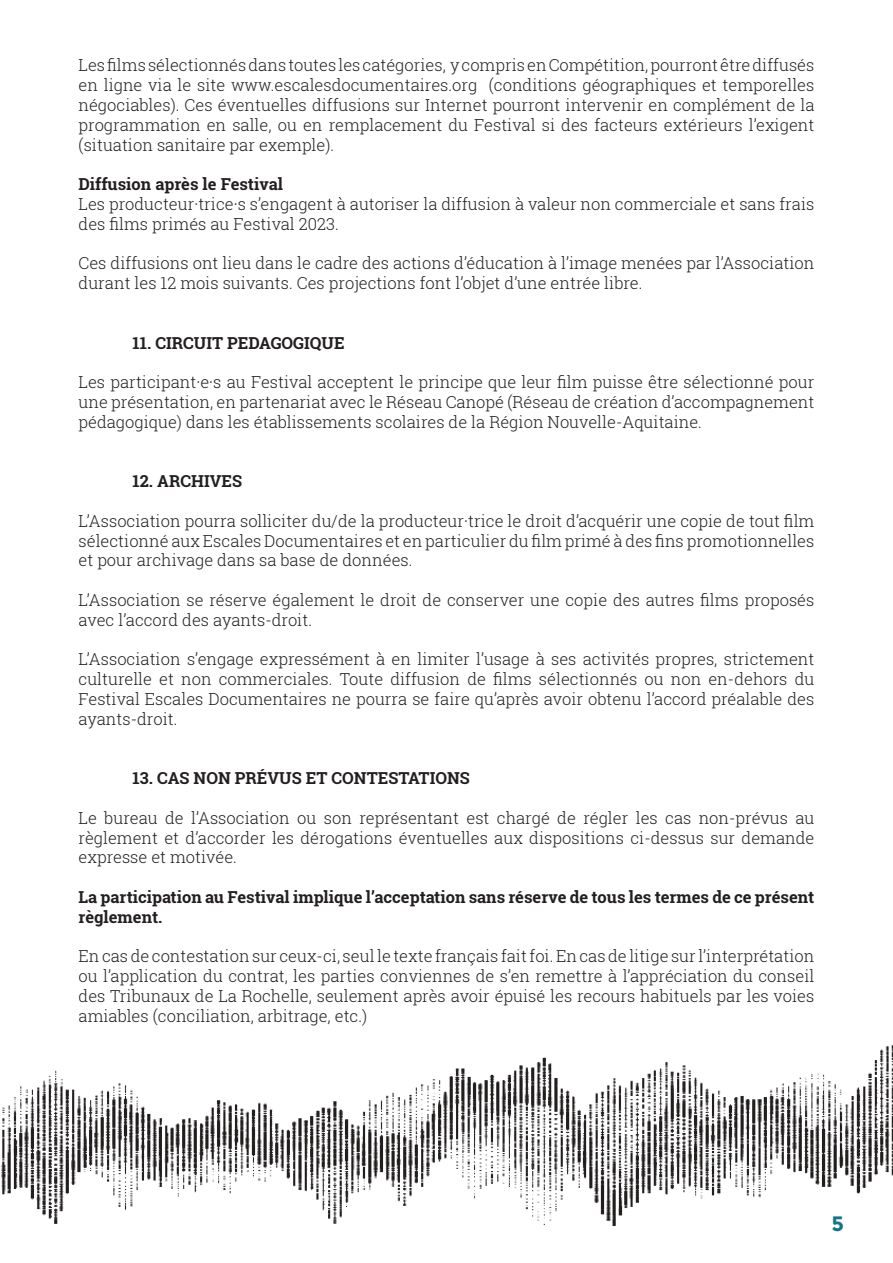
<style>
.page{position:relative;width:893px;height:1263px;background:#fff}
.page>*{position:absolute;margin:0;border:0;box-sizing:border-box;transform-origin:0 0}
.t1{font:700 21px "Montserrat Alternates";color:#11748d}
.t2{font:300 16.5px/19.8px "Roboto Slab";color:#231f20;text-align:justify}
.t3{font:700 16.5px/19.8px "Roboto Slab";color:#231f20}
</style>
<div class="page">
<img style="left:1px;top:1045px;width:892px;height:181px">
<p class="t2" style="left:79px;top:55px;width:737px">Les films sélectionnés dans toutes les catégories, y compris en Compétition, pourront être diffusés en ligne via le site www.escalesdocumentaires.org (conditions géographiques et temporelles négociables). Ces éventuelles diffusions sur Internet pourront intervenir en complément de la programmation en salle, ou en remplacement du Festival si des facteurs extérieurs l’exigent (situation sanitaire par exemple).</p>
<p class="t3" style="left:79px;top:174px;width:206px">Diffusion après le Festival</p>
<p class="t2" style="left:79px;top:194px;width:737px">Les producteur·trice·s s’engagent à autoriser la diffusion à valeur non commerciale et sans frais des films primés au Festival 2023.</p>
<p class="t2" style="left:79px;top:253px;width:737px">Ces diffusions ont lieu dans le cadre des actions d’éducation à l’image menées par l’Association durant les 12 mois suivants. Ces projections font l’objet d’une entrée libre.</p>
<p class="t3" style="left:133px;top:332px;width:214px">11. CIRCUIT PEDAGOGIQUE</p>
<p class="t2" style="left:79px;top:372px;width:737px">Les participant·e·s au Festival acceptent le principe que leur film puisse être sélectionné pour une présentation, en partenariat avec le Réseau Canopé (Réseau de création d’accompagnement pédagogique) dans les établissements scolaires de la Région Nouvelle-Aquitaine.</p>
<p class="t3" style="left:133px;top:471px;width:111px">12. ARCHIVES</p>
<p class="t2" style="left:79px;top:510px;width:737px">L’Association pourra solliciter du/de la producteur·trice le droit d’acquérir une copie de tout film sélectionné aux Escales Documentaires et en particulier du film primé à des fins promotionnelles et pour archivage dans sa base de données.</p>
<p class="t2" style="left:79px;top:590px;width:737px">L’Association se réserve également le droit de conserver une copie des autres films proposés avec l’accord des ayants-droit.</p>
<p class="t2" style="left:79px;top:649px;width:737px">L’Association s’engage expressément à en limiter l’usage à ses activités propres, strictement culturelle et non commerciales. Toute diffusion de films sélectionnés ou non en-dehors du Festival Escales Documentaires ne pourra se faire qu’après avoir obtenu l’accord préalable des ayants-droit.</p>
<p class="t3" style="left:133px;top:768px;width:339px">13. CAS NON PRÉVUS ET CONTESTATIONS</p>
<p class="t2" style="left:79px;top:807px;width:737px">Le bureau de l’Association ou son représentant est chargé de régler les cas non-prévus au règlement et d’accorder les dérogations éventuelles aux dispositions ci-dessus sur demande expresse et motivée.</p>
<p class="t3" style="left:79px;top:887px;width:737px">La participation au Festival implique l’acceptation sans réserve de tous les termes de ce présent règlement.</p>
<p class="t2" style="left:79px;top:946px;width:737px">En cas de contestation sur ceux-ci, seul le texte français fait foi. En cas de litige sur l’interprétation ou l’application du contrat, les parties conviennes de s’en remettre à l’appréciation du conseil des Tribunaux de La Rochelle, seulement après avoir épuisé les recours habituels par les voies amiables (conciliation, arbitrage, etc.)</p>
<p class="t1" style="left:832px;top:1209px;width:14px">5</p>
</div>
